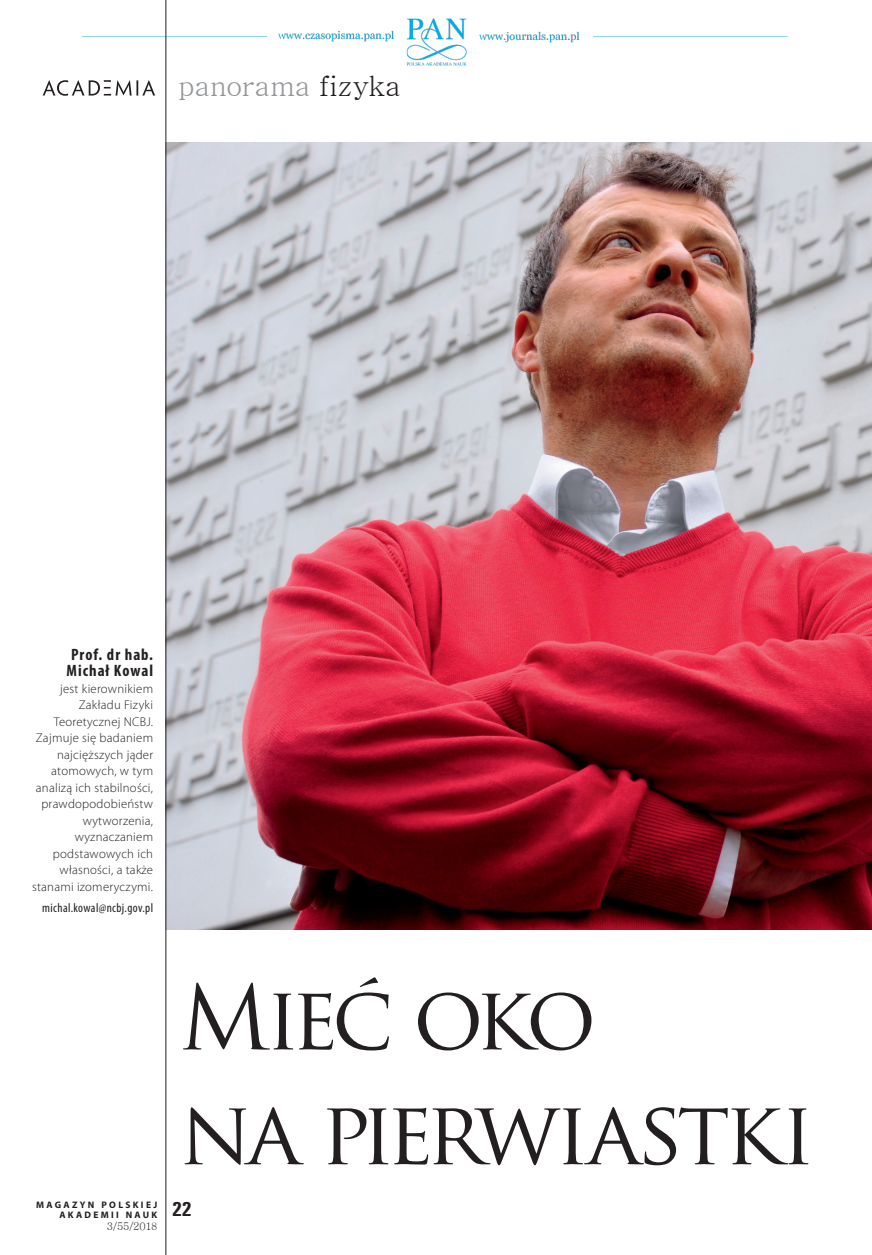
<style>
.page{position:relative;width:872px;height:1255px;background:#fff}
.page>*{position:absolute;margin:0;border:0;box-sizing:border-box;transform-origin:0 0}
.t1{font:87px/114.8px "Trajan Pro";letter-spacing:-.08em;color:#231f20}
.t2{font:28.5px "Batang";color:#939598}
.t3{font:700 condensed 21px "Unitus TEE";color:#231f20}
.t4{font:700 condensed 16.5px/16.5px "Myriad Pro";letter-spacing:.06em;color:#231f20}
.t5{font:300 12.75px/16.5px "Myriad Pro";letter-spacing:.02em;color:#231f20;text-align:right}
.t6{font:condensed 12.75px "Myriad Pro";letter-spacing:.03em;color:#231f20}
.t7{font:10.5px "Batang";letter-spacing:-.025em;color:#231f20}
.t8{font:700 9.45px/10.5px "Myriad Pro";letter-spacing:.245em;color:#231f20;text-align:right}
.s1{color:#231f20}
</style>
<div class="page">
<img style="left:82px;top:15px;width:706px;height:54px">
<img style="left:167px;top:143px;width:705px;height:786px">
<hr style="left:166px;top:0;width:1px;height:1254px;background:#231f20">
<svg style="left:43px;top:80px;width:112px;height:16px"></svg>
<h2 class="t2" style="left:179px;top:71px;width:223px">panorama <span class="s1">fizyka</span></h2>
<p class="t4" style="left:67px;top:645px;width:88px">Prof. dr hab.<br>Michał Kowal</p>
<p class="t5" style="left:32px;top:680px;width:123px">jest kierownikiem<br>Zakładu Fizyki<br>Teoretycznej NCBJ.<br>Zajmuje się badaniem najcięższych jąder atomowych, w tym analizą ich stabilności, prawdopodobieństw wytworzenia, wyznaczaniem podstawowych ich własności, a także stanami izomeryczymi.</p>
<p class="t6" style="left:42px;top:899px;width:112px">michal.kowal@ncbj.gov.pl</p>
<p class="t8" style="left:36px;top:1198px;width:123px">MAGAZYN POLSKIEJ<br>AKADEMII NAUK</p>
<p class="t7" style="left:107px;top:1221px;width:52px">3/55/2018</p>
<h1 class="t1" style="left:179px;top:959px;width:637px">Mieć oko<br>na pierwiastki</h1>
<h3 class="t3" style="left:172px;top:1196px;width:21px">22</h3>
</div>
